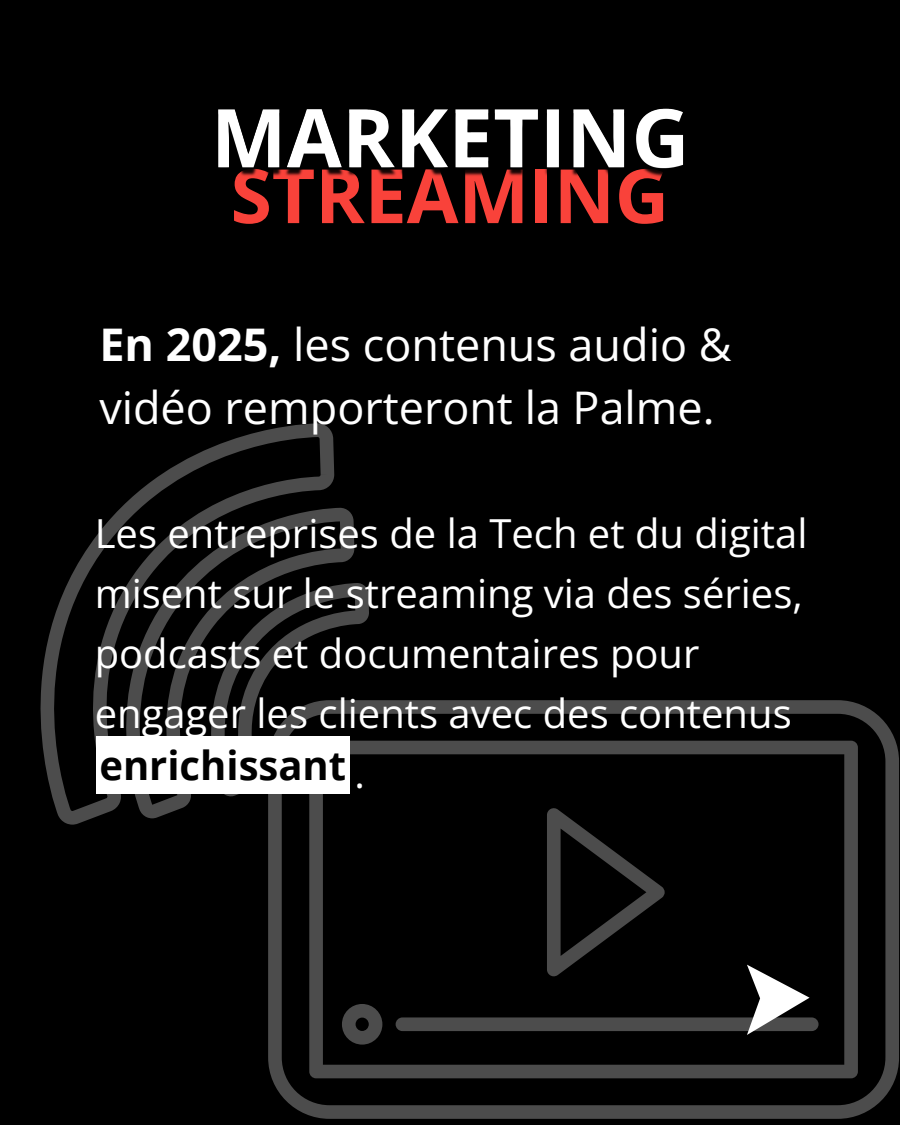
<style>
.page{position:relative;width:900px;height:1125px;background:#000}
.page>*{position:absolute;margin:0;border:0;box-sizing:border-box;transform-origin:0 0}
.t1{font:700 75px "Open Sans";color:#f9423a}
.t2{font:45px/63px "Open Sans";color:#fff}
.t3{font:40px/60px "Open Sans";color:#fff}
.t4{font:700 40px "Open Sans";color:#000}
.s1{font-weight:700}
</style>
<div class="page">
<svg style="left:40px;top:423px;width:294px;height:402px"></svg>
<svg style="left:96px;top:508px;width:258px;height:310px"></svg>
<svg style="left:190px;top:583px;width:179px;height:213px"></svg>
<svg style="left:268px;top:700px;width:631px;height:419px"></svg>
<svg style="left:309px;top:741px;width:549px;height:337px"></svg>
<svg style="left:547px;top:808px;width:118px;height:168px"></svg>
<svg style="left:342px;top:1004px;width:40px;height:41px"></svg>
<div style="left:396px;top:1017px;width:423px;height:14px;background:#4c4c4c;border-radius:7px"></div>
<img style="left:218px;top:108px;width:466px;height:61px">
<div style="left:96px;top:736px;width:253px;height:58px;background:#fff"></div>
<h1 class="t1" style="left:231px;top:143px;width:440px">STREAMING</h1>
<h2 class="t2" style="left:99px;top:312px;width:634px"><span class="s1">En 2025,</span> les contenus audio &amp; vidéo remporteront la Palme.</h2>
<p class="t3" style="left:95px;top:502px;width:714px">Les entreprises de la Tech et du digital misent sur le streaming via des séries, podcasts et documentaires pour engager les clients avec des contenus</p>
<p class="t4" style="left:99px;top:737px;width:248px">enrichissant</p>
<p class="t3" style="left:354px;top:742px;width:12px">.</p>
</div>
